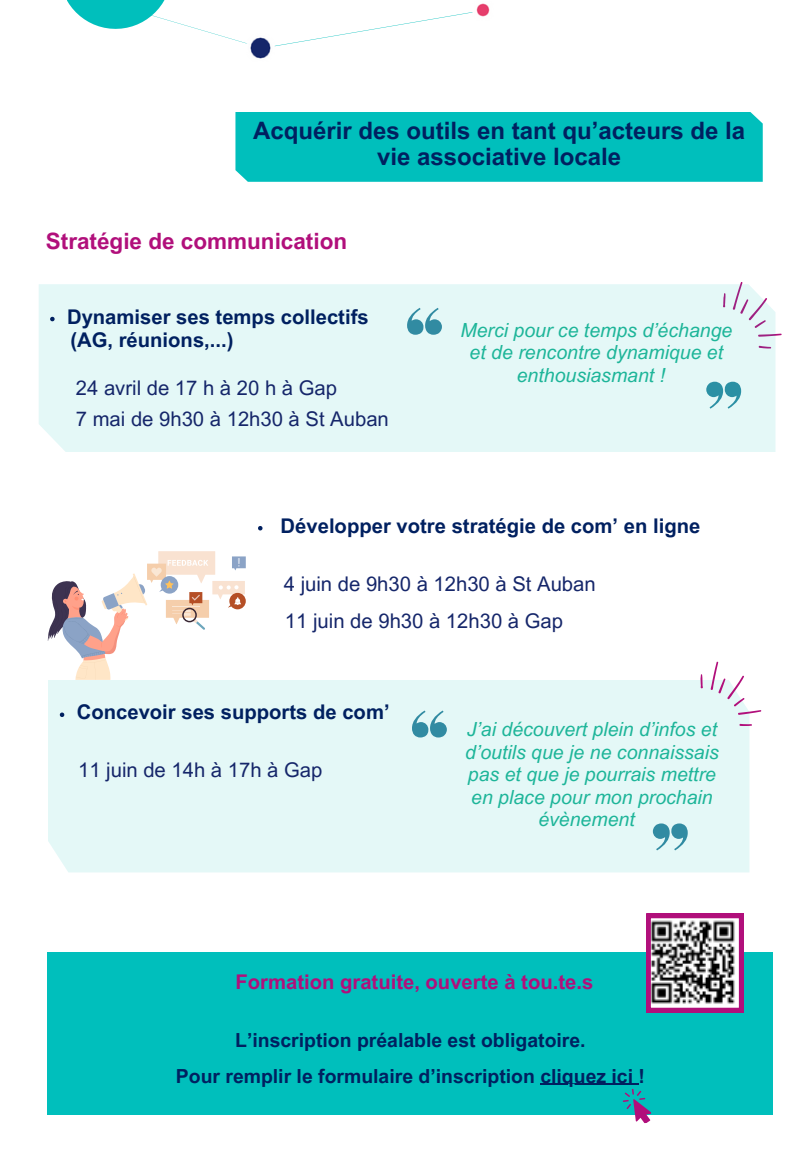
<style>
.page{position:relative;width:810px;height:1170px;background:#fff}
.page>*{position:absolute;margin:0;border:0;box-sizing:border-box;transform-origin:0 0}
.t1{font:700 24px/25.8px "Arial MT Pro";color:#002060;text-align:center}
.t2{font:700 22.5px "Arial MT Pro";color:#b10f7b}
.t3{font:20.25px "Arial MT Pro";color:#15266a}
.t4{font:700 20.25px "Arial MT Pro";color:#002060}
.t5{font:700 20.25px "Arial MT Pro";color:#b10f7b}
.t6{font:italic 19.5px/22.5px "Arial MT Pro";color:#1db599;text-align:center}
.t7{font:700 19.35px "Arial MT Pro";color:#002060}
</style>
<div class="page">
<svg style="left:67px;top:0;width:406px;height:47px"></svg>
<img style="left:476px;top:3px;width:14px;height:14px">
<img style="left:246px;top:33px;width:29px;height:26px">
<div style="left:235px;top:112px;width:528px;height:70px;background:#00bfbc"></div>
<div style="left:48px;top:952px;width:725px;height:163px;background:#00bfbc"></div>
<hr style="left:540px;top:1084px;width:93px;height:1px;background:#002060">
<svg style="left:646px;top:914px;width:97px;height:98px;background:#977b8e"></svg>
<svg style="left:740px;top:282px;width:42px;height:54px"></svg>
<div style="left:48px;top:680px;width:701px;height:192px;background:#e4f8f7"></div>
<svg style="left:739px;top:724px;width:13px;height:2px"></svg>
<svg style="left:700px;top:661px;width:62px;height:57px"></svg>
<svg style="left:653px;top:823px;width:35px;height:27px"></svg>
<svg style="left:623px;top:1084px;width:29px;height:40px"></svg>
<div style="left:39px;top:284px;width:737px;height:168px;background:#e4f8f7"></div>
<svg style="left:50px;top:317px;width:5px;height:4px"></svg>
<svg style="left:407px;top:308px;width:35px;height:27px"></svg>
<svg style="left:60px;top:713px;width:4px;height:4px"></svg>
<svg style="left:412px;top:711px;width:35px;height:27px"></svg>
<svg style="left:48px;top:551px;width:198px;height:129px"></svg>
<svg style="left:258px;top:526px;width:5px;height:4px"></svg>
<h1 class="t1" style="left:253px;top:121px;width:494px">Acquérir des outils en tant qu’acteurs de la vie associative locale</h1>
<p class="t2" style="left:46px;top:233px;width:303px">Stratégie de communication</p>
<p class="t4" style="left:67px;top:309px;width:303px">Dynamiser ses temps collectifs</p>
<p class="t4" style="left:70px;top:332px;width:165px">(AG, réunions,...)</p>
<p class="t6" style="left:460px;top:321px;width:273px">Merci pour ce temps d’échange et de rencontre dynamique et enthousiasmant !</p>
<p class="t3" style="left:76px;top:381px;width:263px">24 avril de 17 h à 20 h à Gap</p>
<p class="t3" style="left:76px;top:411px;width:314px">7 mai de 9h30 à 12h30 à St Auban</p>
<p class="t4" style="left:281px;top:518px;width:421px">Développer votre stratégie de com’ en ligne</p>
<p class="t3" style="left:284px;top:576px;width:313px">4 juin de 9h30 à 12h30 à St Auban</p>
<p class="t3" style="left:285px;top:613px;width:280px">11 juin de 9h30 à 12h30 à Gap</p>
<p class="t4" style="left:77px;top:705px;width:314px">Concevoir ses supports de com’</p>
<p class="t3" style="left:78px;top:763px;width:246px">11 juin de 14h à 17h à Gap</p>
<p class="t6" style="left:465px;top:720px;width:255px">J’ai découvert plein d’infos et d’outils que je ne connaissais pas et que je pourrais mettre en place pour mon prochain évènement</p>
<h2 class="t5" style="left:235px;top:975px;width:359px">Formation gratuite, ouverte à tou.te.s</h2>
<h1 class="t7" style="left:235px;top:1033px;width:352px">L’inscription préalable est obligatoire.</h1>
<p class="t7" style="left:176px;top:1069px;width:471px">Pour remplir le formulaire d’inscription cliquez ici !</p>
</div>
